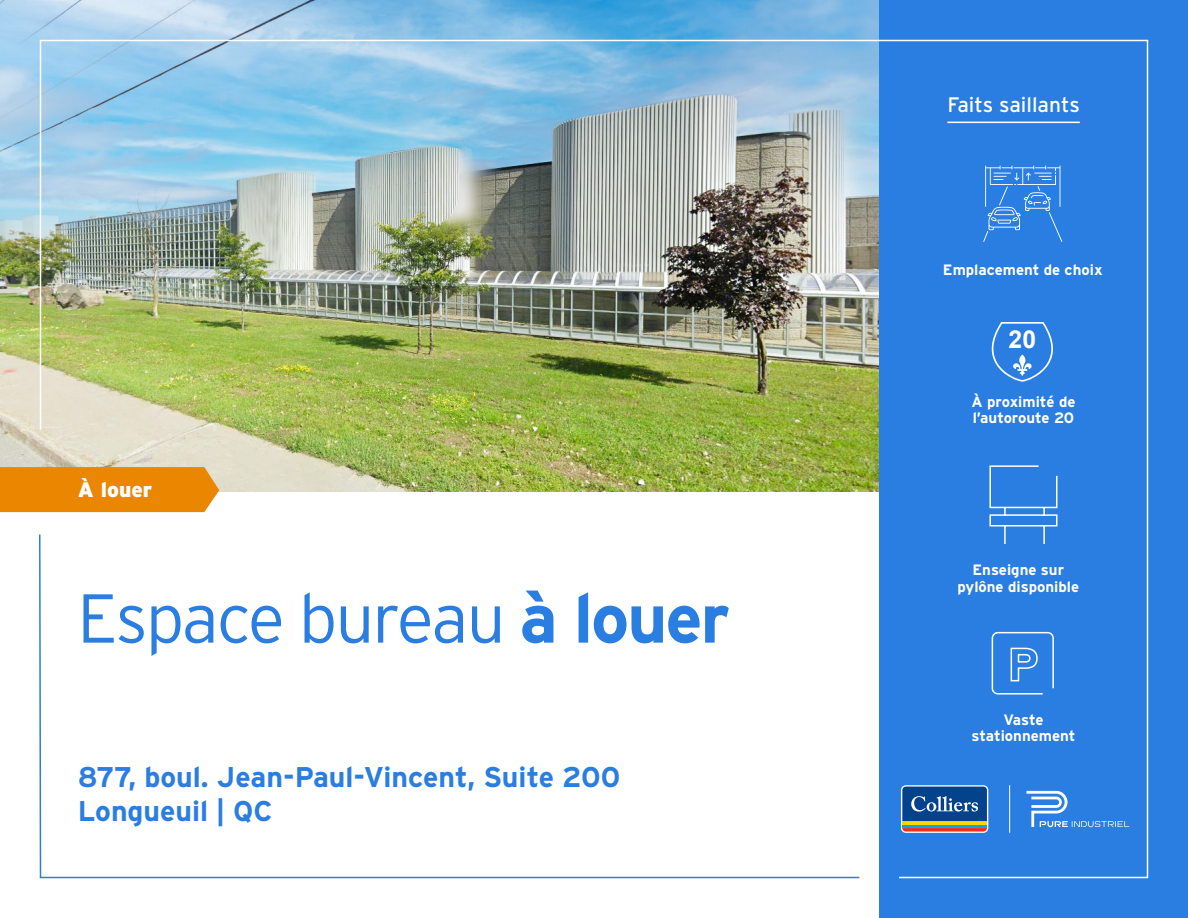
<style>
.page{position:relative;width:1188px;height:918px;background:#fff}
.page>*{position:absolute;margin:0;border:0;box-sizing:border-box;transform-origin:0 0}
.Big_Head{font:300 69px "Interstate";letter-spacing:-.03em;color:#2a7de1}
.t1{font:700 28.5px "Interstate";color:#2a7de1}
.t2{font:700 24.75px "Arial";color:#fff}
.t3{font:21px "Interstate";color:#fff}
.t4{font:900 21px "Interstate";color:#fff}
.t5{font:700 15px/16.5px "Interstate";color:#fff;text-align:center}
.s1{font-weight:700}
</style>
<div class="page">
<img style="left:0;top:0;width:879px;height:467px">
<div style="left:0;top:467px;width:39px;height:45px;background:#ea8600"></div>
<div style="left:879px;top:0;width:309px;height:918px;background:#2a7de1"></div>
<img style="left:39px;top:39px;width:1110px;height:840px">
<hr style="left:947px;top:122px;width:133px;height:1px;background:#fff">
<svg style="left:901px;top:785px;width:87px;height:48px"></svg>
<hr style="left:902px;top:825px;width:85px;height:3px;background:#00a8e4">
<hr style="left:902px;top:821px;width:85px;height:4px;background:#fed503">
<svg style="left:902px;top:828px;width:85px;height:4px"></svg>
<svg style="left:902px;top:787px;width:85px;height:34px;background:#215799"></svg>
<hr style="left:1009px;top:785px;width:1px;height:48px;background:#fff">
<svg style="left:1026px;top:791px;width:103px;height:36px"></svg>
<svg style="left:983px;top:166px;width:79px;height:76px"></svg>
<svg style="left:991px;top:321px;width:63px;height:86px"></svg>
<svg style="left:989px;top:465px;width:69px;height:81px"></svg>
<svg style="left:991px;top:631px;width:64px;height:64px"></svg>
<p class="t4" style="left:78px;top:478px;width:76px">À louer</p>
<p class="Big_Head" style="left:77px;top:580px;width:654px">Espace bureau <span class="s1">à louer</span></p>
<p class="t1" style="left:78px;top:761px;width:544px">877, boul. Jean-Paul-Vincent, Suite 200</p>
<p class="t1" style="left:78px;top:796px;width:196px">Longueuil | QC</p>
<p class="t3" style="left:947px;top:93px;width:134px">Faits saillants</p>
<p class="t5" style="left:943px;top:261px;width:161px">Emplacement de choix</p>
<p class="t2" style="left:1009px;top:322px;width:29px">20</p>
<p class="t5" style="left:971px;top:393px;width:106px;text-align:left">À proximité de l’autoroute 20</p>
<p class="t5" style="left:957px;top:562px;width:123px">Enseigne sur pylône disponible</p>
<p class="t5" style="left:971px;top:711px;width:106px">Vaste stationnement</p>
</div>
